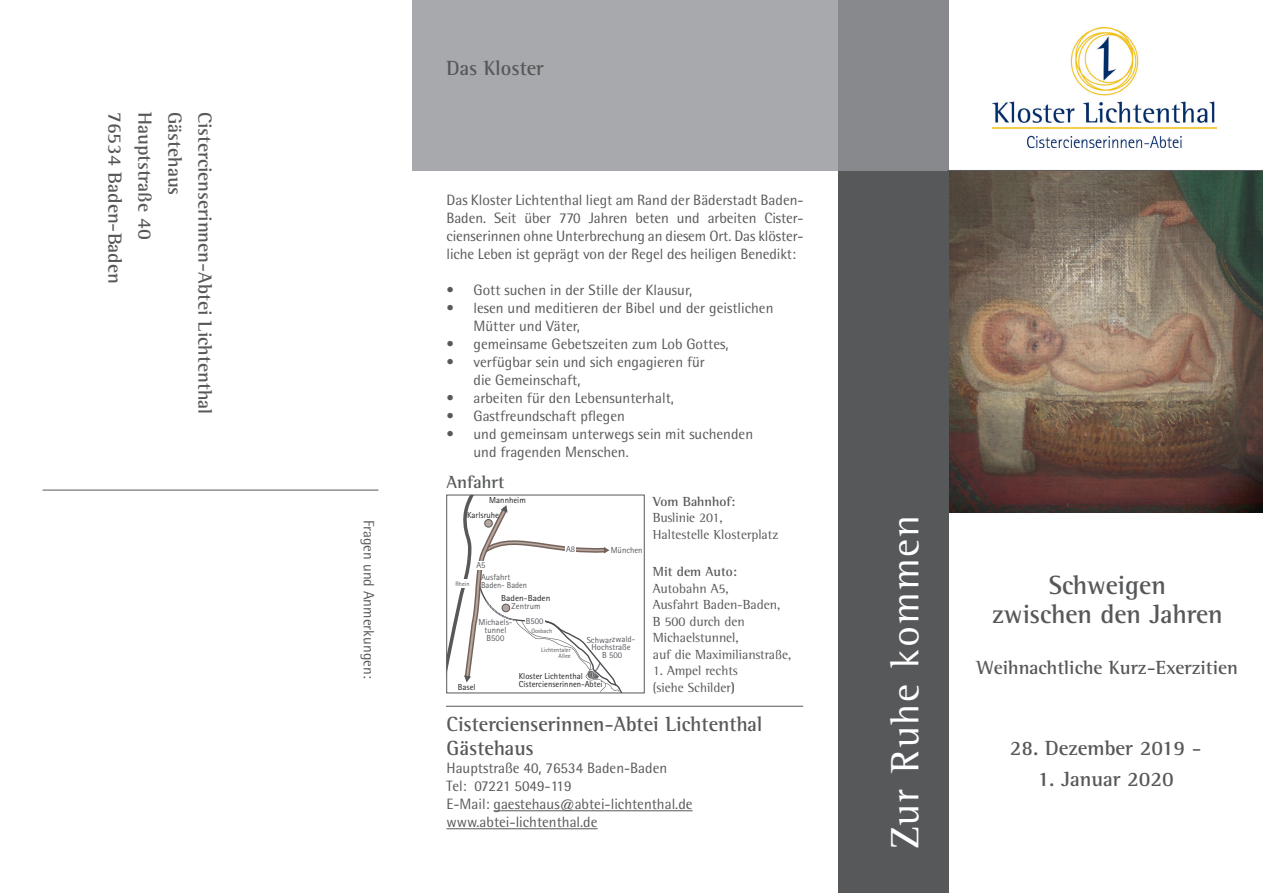
<style>
.page{position:relative;width:1263px;height:893px;background:#fff}
.page>*{position:absolute;margin:0;border:0;box-sizing:border-box;transform-origin:0 0}
.t1{font:40.5px "Rotis Semi Serif";letter-spacing:.05em;color:#fff}
.t2{font:700 27px/28.5px "Rotis Semi Serif";color:#57585a;text-align:center}
.t3{font:700 21px/24px "Rotis Semi Serif";color:#57585a}
.t4{font:700 19.5px "Rotis Semi Serif";color:#57585a}
.t5{font:700 18px "Rotis Semi Serif";color:#57585a}
.t6{font:15px/18px "Rotis Semi Sans";color:#57585a}
.t7{font:13.5px/16.5px "Rotis Semi Serif";color:#57585a}
.t8{font:700 13.5px "Rotis Semi Serif";color:#57585a}
.t9{font:8.7px/7.9px "Rotis Sans Serif";color:#231f20}
.t10{font:8.7px/7.9px "Rotis Sans Serif";color:#55585d;text-align:center}
.t11{font:8.7px/7.9px "Rotis Sans Serif";color:#57585a}
.t12{font:8.7px "Rotis Sans Serif";color:#231f20;scale:1.07 1}
.t13{font:6.3px/5.4px "Rotis Sans Serif";color:#57585a;text-align:right}
.s1{font-weight:700}
</style>
<div class="page">
<div style="left:412px;top:0;width:426px;height:170px;background:#a8a9ad"></div>
<img style="left:948px;top:171px;width:315px;height:342px">
<hr style="left:493px;top:810px;width:200px;height:1px;background:#57585a">
<hr style="left:446px;top:828px;width:151px;height:1px;background:#57585a">
<div style="left:838px;top:0;width:110px;height:893px;background:#57585a"></div>
<div style="left:838px;top:0;width:110px;height:170px;background:#87898c"></div>
<img style="left:992px;top:28px;width:224px;height:119px">
<hr style="left:43px;top:490px;width:335px;height:1px;background:#57585a">
<hr style="left:446px;top:706px;width:357px;height:1px;background:#57585a">
<svg style="left:446px;top:494px;width:179px;height:200px"></svg>
<hr style="left:947px;top:170px;width:316px;height:1px;background:#57585a">
<h3 class="t4" style="left:127px;top:112px;width:174px;rotate:90deg">76534 Baden-Baden</h3>
<h3 class="t4" style="left:157px;top:112px;width:129px;rotate:90deg">Hauptstraße 40</h3>
<h3 class="t4" style="left:187px;top:112px;width:85px;rotate:90deg">Gästehaus</h3>
<h3 class="t4" style="left:217px;top:112px;width:304px;rotate:90deg">Cistercienserinnen-Abtei Lichtenthal</h3>
<p class="t6" style="left:378px;top:520px;width:160px;rotate:90deg">Fragen und Anmerkungen:</p>
<h3 class="t3" style="left:446px;top:56px;width:99px">Das Kloster</h3>
<p class="t6" style="left:446px;top:191px;width:359px;text-align:justify">Das Kloster Lichtenthal liegt am Rand der Bäderstadt Baden-Baden. Seit über 770 Jahren beten und arbeiten Cister&shy;cienserinnen ohne Unterbrechung an diesem Ort. Das klöster&shy;liche Leben ist geprägt von der Regel des heiligen Benedikt:</p>
<p class="t6" style="left:446px;top:281px;width:247px">• Gott suchen in der Stille der Klausur,</p>
<p class="t6" style="left:473px;top:299px;width:301px;text-indent:-27px">• lesen und meditieren der Bibel und der geistlichen<br>Mütter und Väter,</p>
<p class="t6" style="left:446px;top:335px;width:283px">• gemeinsame Gebetszeiten zum Lob Gottes,</p>
<p class="t6" style="left:473px;top:353px;width:233px;text-indent:-27px">• verfügbar sein und sich engagieren für die Gemeinschaft,</p>
<p class="t6" style="left:446px;top:389px;width:229px">• arbeiten für den Lebensunterhalt,</p>
<p class="t6" style="left:446px;top:407px;width:180px">• Gastfreundschaft pflegen</p>
<p class="t6" style="left:473px;top:425px;width:281px;text-indent:-27px">• und gemeinsam unterwegs sein mit suchenden und fragenden Menschen.</p>
<p class="t5" style="left:446px;top:471px;width:60px">Anfahrt</p>
<p class="t9" style="left:489px;top:496px;width:38px">Mannheim</p>
<p class="t9" style="left:467px;top:511px;width:33px">Karlsruhe</p>
<p class="t11" style="left:476px;top:561px;width:11px">A5</p>
<p class="t13" style="left:455px;top:581px;width:16px">Rhein</p>
<p class="t11" style="left:481px;top:573px;width:48px">Ausfahrt<br>Baden- Baden</p>
<p class="t12" style="left:501px;top:593px;width:51px">Baden-Baden-</p>
<p class="t10" style="left:512px;top:602px;width:30px">Zentrum</p>
<p class="t10" style="left:478px;top:618px;width:35px">Michaels&shy;tunnel<br>B500</p>
<p class="t10" style="left:526px;top:617px;width:19px">B500</p>
<p class="t13" style="left:531px;top:628px;width:23px">Oosbach</p>
<p class="t11" style="left:566px;top:545px;width:11px">A8</p>
<p class="t13" style="left:541px;top:647px;width:31px">Lichtentaler<br>Allee</p>
<p class="t10" style="left:611px;top:546px;width:33px">München</p>
<p class="t10" style="left:587px;top:635px;width:50px">Schwarzwald-<br>Hochstraße<br>B 500</p>
<p class="t9" style="left:458px;top:683px;width:19px">Basel</p>
<p class="t9" style="left:519px;top:672px;width:85px">Kloster Lichtenthal<br>Cistercienserinnen-Abtei</p>
<p class="t8" style="left:653px;top:493px;width:84px">Vom Bahnhof:</p>
<p class="t7" style="left:653px;top:509px;width:127px">Buslinie 201,<br>Haltestelle Klosterplatz</p>
<p class="t8" style="left:653px;top:563px;width:86px">Mit dem Auto:</p>
<p class="t7" style="left:653px;top:580px;width:140px">Autobahn A5,<br>Ausfahrt Baden-Baden,<br>B 500 durch den<br>Michaelstunnel,<br>auf die Maximilianstraße,</p>
<p class="t7" style="left:653px;top:662px;width:87px">1. Ampel rechts (siehe Schilder<span class="s1">)</span></p>
<h3 class="t3" style="left:446px;top:712px;width:317px">Cistercienserinnen-Abtei Lichtenthal<br>Gästehaus</h3>
<p class="t6" style="left:446px;top:759px;width:248px">Hauptstraße 40, 76534 Baden-Baden<br>Tel: 07221 5049-119<br>E-Mail: gaestehaus@abtei-lichtenthal.de www.abtei-lichtenthal.de</p>
<h1 class="t1" style="left:881px;top:849px;width:336px;rotate:-90deg">Zur Ruhe kommen</h1>
<h2 class="t2" style="left:992px;top:570px;width:232px">Schweigen<br>zwischen den Jahren</h2>
<h3 class="t4" style="left:977px;top:655px;width:263px">Weihnachtliche Kurz-Exerzitien</h3>
<h3 class="t3" style="left:1010px;top:735px;width:193px">28. Dezember 2019 -</h3>
<h3 class="t3" style="left:1037px;top:767px;width:138px">1. Januar 2020</h3>
</div>
